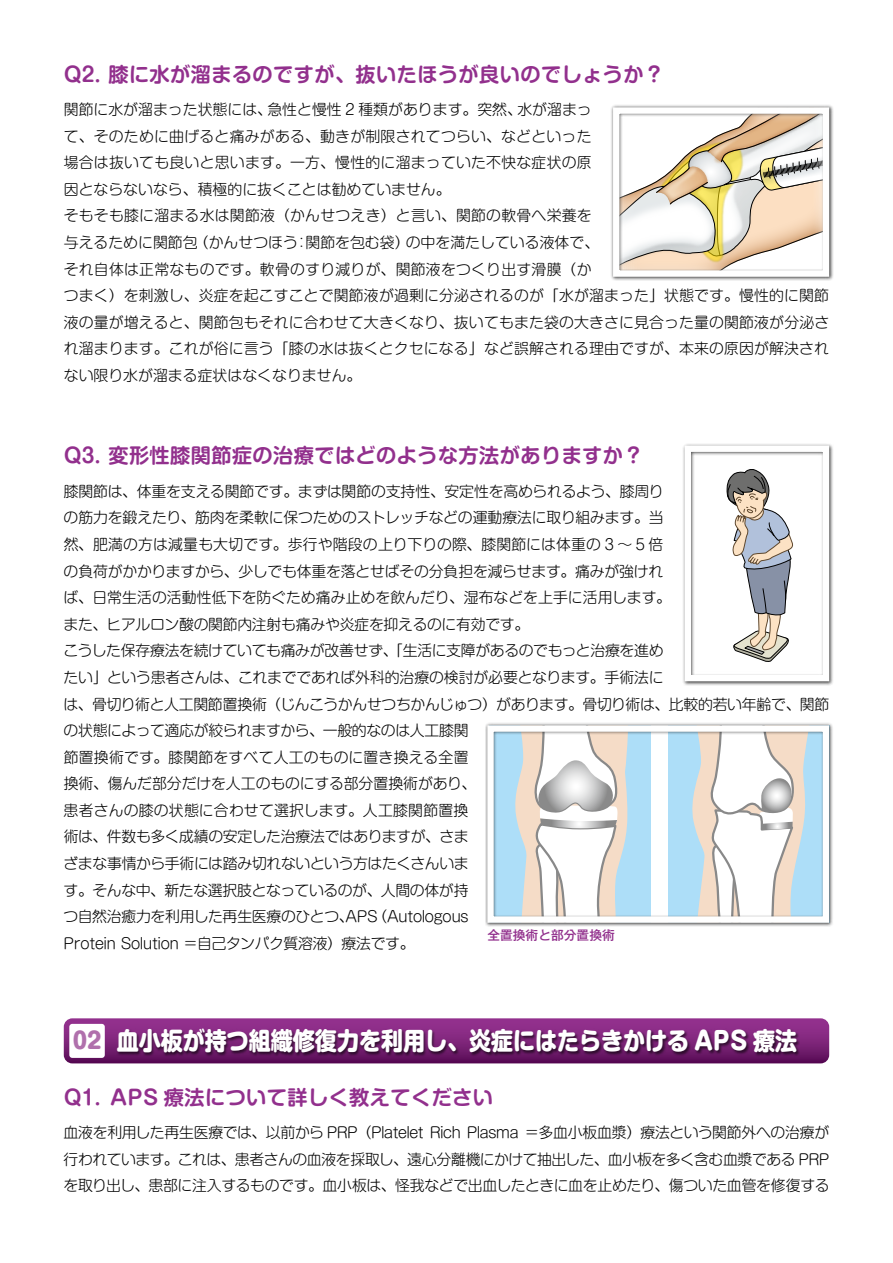
<style>
.page{position:relative;width:893px;height:1263px;background:#fff}
.page>*{position:absolute;margin:0;border:0;box-sizing:border-box;transform-origin:0 0}
.t1{font:800 24.45px "Shin M Go Pro";color:#fff;scale:.9 1}
.t2{font:800 22.35px "Shin M Go Pro";color:#b070ac}
.t3{font:700 20.25px "Shin M Go Pro De";letter-spacing:.02em;color:#92308d}
.t4{font:300 14.85px/26.5px "Shin M Go Pro";letter-spacing:-.005em;color:#000}
.t5{font:300 14.85px/26.5px "Shin M Go Pro";letter-spacing:-.025em;color:#000}
.t6{font:300 14.85px "Shin M Go Pro";letter-spacing:.015em;color:#000}
.t7{font:300 14.85px "Shin M Go Pro";letter-spacing:-.03em;color:#000}
.t8{font:500 12.75px "Gothic MB101 Pro";color:#92308d}
</style>
<div class="page">
<div style="left:610px;top:105px;width:223px;height:176px;background:#000;opacity:.75"></div>
<div style="left:613px;top:107px;width:216px;height:170px;border:6px solid #fff"></div>
<div style="left:682px;top:443px;width:152px;height:243px;background:#000;opacity:.75"></div>
<div style="left:685px;top:445px;width:144px;height:236px;border:6px solid #fff"></div>
<div style="left:485px;top:722px;width:348px;height:205px;background:#000;opacity:.75"></div>
<div style="left:487px;top:725px;width:342px;height:198px;border:6px solid #fff"></div>
<svg style="left:64px;top:1018px;width:765px;height:45px;background:#7f277a"></svg>
<div style="left:69px;top:1024px;width:36px;height:34px;background:#fff;border-radius:3px"></div>
<div style="left:116px;top:1028px;width:684px;height:29px;background:#000;opacity:.6"></div>
<h3 class="t3" style="left:64px;top:57px;width:602px">Q2. 膝に水が溜まるのですが、抜いたほうが良いのでしょうか?</h3>
<p class="t4" style="left:517px;top:95px;width:76px">水が溜まっ</p>
<p class="t4" style="left:64px;top:95px;width:210px">関節に水が溜まった状態には、</p>
<p class="t6" style="left:64px;top:124px;width:529px">て、そのために曲げると痛みがある、動きが制限されてつらい、などといった</p>
<p class="t6" style="left:64px;top:151px;width:530px">場合は抜いても良いと思います。一方、慢性的に溜まっていた不快な症状の原</p>
<p class="t4" style="left:64px;top:174px;width:388px">因とならないなら、積極的に抜くことは勧めていません。</p>
<p class="t6" style="left:64px;top:204px;width:530px">そもそも膝に溜まる水は関節液（かんせつえき）と言い、関節の軟骨へ栄養を</p>
<p class="t4" style="left:406px;top:227px;width:195px">の中を満たしている液体で、</p>
<p class="t4" style="left:267px;top:95px;width:256px">急性と慢性 2 種類があります。突然、</p>
<p class="t4" style="left:194px;top:227px;width:106px">（かんせつほう</p>
<p class="t4" style="left:305px;top:227px;width:106px">関節を包む袋）</p>
<p class="t4" style="left:64px;top:227px;width:767px">与えるために関節包<br>それ自体は正常なものです。軟骨のすり減りが、関節液をつくり出す滑膜（か<br>つまく）を刺激し、炎症を起こすことで関節液が過剰に分泌されるのが「水が溜まった」状態です。慢性的に関節液の量が増えると、関節包もそれに合わせて大きくなり、抜いてもまた袋の大きさに見合った量の関節液が分泌され溜まります。これが俗に言う「膝の水は抜くとクセになる」など誤解される理由ですが、本来の原因が解決されない限り水が溜まる症状はなくなりません。</p>
<p class="t4" style="left:294px;top:227px;width:16px">：</p>
<h3 class="t3" style="left:64px;top:439px;width:581px">Q3. 変形性膝関節症の治療ではどのような方法がありますか?</h3>
<p class="t4" style="left:64px;top:476px;width:602px">膝関節は、体重を支える関節です。まずは関節の支持性、安定性を高められるよう、膝周り</p>
<p class="t4" style="left:64px;top:503px;width:601px">の筋力を鍛えたり、筋肉を柔軟に保つためのストレッチなどの運動療法に取り組みます。当</p>
<p class="t4" style="left:64px;top:529px;width:601px">然、肥満の方は減量も大切です。歩行や階段の上り下りの際、膝関節には体重の 3 ～ 5 倍</p>
<p class="t4" style="left:64px;top:556px;width:601px">の負荷がかかりますから、少しでも体重を落とせばその分負担を減らせます。痛みが強けれ</p>
<p class="t4" style="left:64px;top:583px;width:609px">ば、日常生活の活動性低下を防ぐため痛み止めを飲んだり、湿布などを上手に活用します。</p>
<p class="t4" style="left:64px;top:609px;width:467px">また、ヒアルロン酸の関節内注射も痛みや炎症を抑えるのに有効です。</p>
<p class="t5" style="left:63px;top:636px;width:602px">こうした保存療法を続けていても痛みが改善せず、「生活に支障があるのでもっと治療を進め</p>
<p class="t4" style="left:64px;top:662px;width:602px">たい」という患者さんは、これまでであれば外科的治療の検討が必要となります。手術法に</p>
<p class="t5" style="left:63px;top:689px;width:767px">は、骨切り術と人工関節置換術（じんこうかんせつちかんじゅつ）があります。骨切り術は、比較的若い年齢で、関節</p>
<p class="t5" style="left:64px;top:715px;width:407px">の状態によって適応が絞られますから、一般的なのは人工膝関</p>
<p class="t4" style="left:64px;top:742px;width:406px">節置換術です。膝関節をすべて人工のものに置き換える全置</p>
<p class="t4" style="left:64px;top:769px;width:414px">換術、傷んだ部分だけを人工のものにする部分置換術があり、</p>
<p class="t4" style="left:64px;top:795px;width:406px">患者さんの膝の状態に合わせて選択します。人工膝関節置換</p>
<p class="t7" style="left:64px;top:825px;width:406px">術は、件数も多く成績の安定した治療法ではありますが、さま</p>
<p class="t7" style="left:64px;top:851px;width:407px">ざまな事情から手術には踏み切れないという方はたくさんいま</p>
<p class="t5" style="left:64px;top:875px;width:406px">す。そんな中、新たな選択肢となっているのが、人間の体が持</p>
<p class="t5" style="left:372px;top:901px;width:98px">（Autologous</p>
<p class="t5" style="left:64px;top:901px;width:316px">つ自然治癒力を利用した再生医療のひとつ APS</p>
<p class="t5" style="left:63px;top:901px;width:353px;text-indent:275px">、<br>Protein Solution ＝自己タンパク質溶液）療法です。</p>
<p class="t8" style="left:487px;top:925px;width:129px">全置換術と部分置換術</p>
<h2 class="t2" style="left:73px;top:1022px;width:30px">02</h2>
<h1 class="t1" style="left:117px;top:1021px;width:757px">血小板が持つ組織修復力を利用し、炎症にはたらきかける APS 療法</h1>
<h3 class="t3" style="left:110px;top:1080px;width:384px">APS 療法について詳しく教えてください</h3>
<h3 class="t3" style="left:64px;top:1080px;width:39px">Q1.</h3>
<p class="t4" style="left:63px;top:1117px;width:768px;text-align:justify">血液を利用した再生医療では、以前から PRP（Platelet Rich Plasma ＝多血小板血漿）療法という関節外への治療が行われています。これは、患者さんの血液を採取し、遠心分離機にかけて抽出した、血小板を多く含む血漿である PRPを取り出し、患部に注入するものです。血小板は、怪我などで出血したときに血を止めたり、傷ついた血管を修復する</p>
</div>
